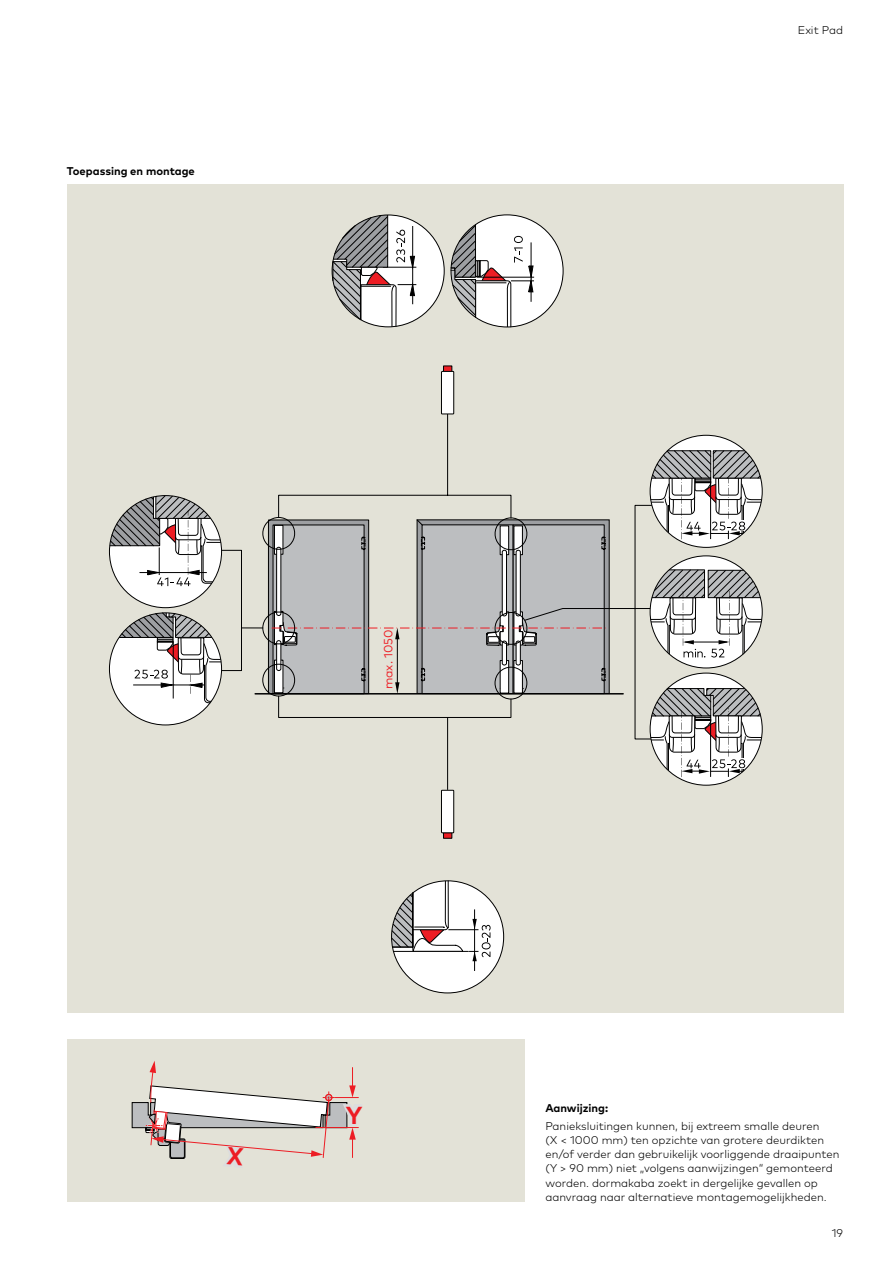
<style>
.page{position:relative;width:893px;height:1263px;background:#fff}
.page>*{position:absolute;margin:0;border:0;box-sizing:border-box;transform-origin:0 0}
.t1{font:700 24.6px "Mark Pro";color:#ed1d24}
.t2{font:12px "Mark Pro";color:#ed1d24}
.t3{font:300 11.25px/14.2px "Mark Pro";color:#000}
.t4{font:700 11.25px "Mark Pro";color:#000}
</style>
<div class="page">
<div style="left:67px;top:184px;width:776px;height:828px;background:#e3e2d7"></div>
<div style="left:451px;top:215px;width:112px;height:112px;background:#fff;border-radius:50%"></div>
<svg style="left:450px;top:214px;width:84px;height:114px"></svg>
<div style="left:332px;top:215px;width:112px;height:112px;background:#fff;border-radius:50%"></div>
<svg style="left:332px;top:214px;width:84px;height:113px"></svg>
<svg style="left:278px;top:413px;width:234px;height:91px"></svg>
<div style="left:443px;top:365px;width:9px;height:7px;background:#ed1d24;border:1px solid #000"></div>
<div style="left:441px;top:371px;width:13px;height:43px;background:#fff"></div>
<div style="left:441px;top:371px;width:13px;height:43px;border:1px solid #000"></div>
<div style="left:443px;top:832px;width:9px;height:7px;background:#ed1d24;border:1px solid #000"></div>
<div style="left:441px;top:790px;width:13px;height:43px;background:#fff"></div>
<div style="left:441px;top:790px;width:13px;height:43px;border:1px solid #000"></div>
<div style="left:392px;top:881px;width:112px;height:112px;background:#fff;border-radius:50%"></div>
<svg style="left:391px;top:880px;width:100px;height:114px"></svg>
<svg style="left:135px;top:495px;width:61px;height:9px"></svg>
<svg style="left:109px;top:504px;width:541px;height:236px"></svg>
<div style="left:650px;top:673px;width:112px;height:112px;background:#fff;border-radius:50%"></div>
<svg style="left:650px;top:688px;width:112px;height:98px"></svg>
<svg style="left:650px;top:556px;width:112px;height:112px"></svg>
<div style="left:650px;top:435px;width:112px;height:112px;background:#fff;border-radius:50%"></div>
<svg style="left:650px;top:450px;width:113px;height:207px"></svg>
<div style="left:67px;top:1039px;width:457px;height:163px;background:#e3e2d7"></div>
<svg style="left:131px;top:1061px;width:228px;height:98px"></svg>
<p class="t4" style="left:67px;top:163px;width:129px">Toepassing en montage</p>
<p class="t3" style="left:798px;top:22px;width:47px">Exit Pad</p>
<p class="t2" style="left:383px;top:689px;width:62px;rotate:-90deg">max. 1050</p>
<h1 class="t1" style="left:346px;top:1101px;width:18px">Y</h1>
<p class="t4" style="left:545px;top:1099px;width:64px">Aanwijzing:</p>
<p class="t3" style="left:545px;top:1117px;width:296px">Panieksluitingen kunnen, bij extreem smalle deuren<br>(X &lt; 1000 mm) ten opzichte van grotere deurdikten en/of verder dan gebruikelijk voorliggende draaipunten (Y &gt; 90 mm) niet „volgens aanwijzingen“ gemonteerd worden. dormakaba zoekt in dergelijke gevallen op aanvraag naar alternatieve montagemogelijkheden.</p>
<p class="t3" style="left:832px;top:1225px;width:13px">19</p>
</div>
